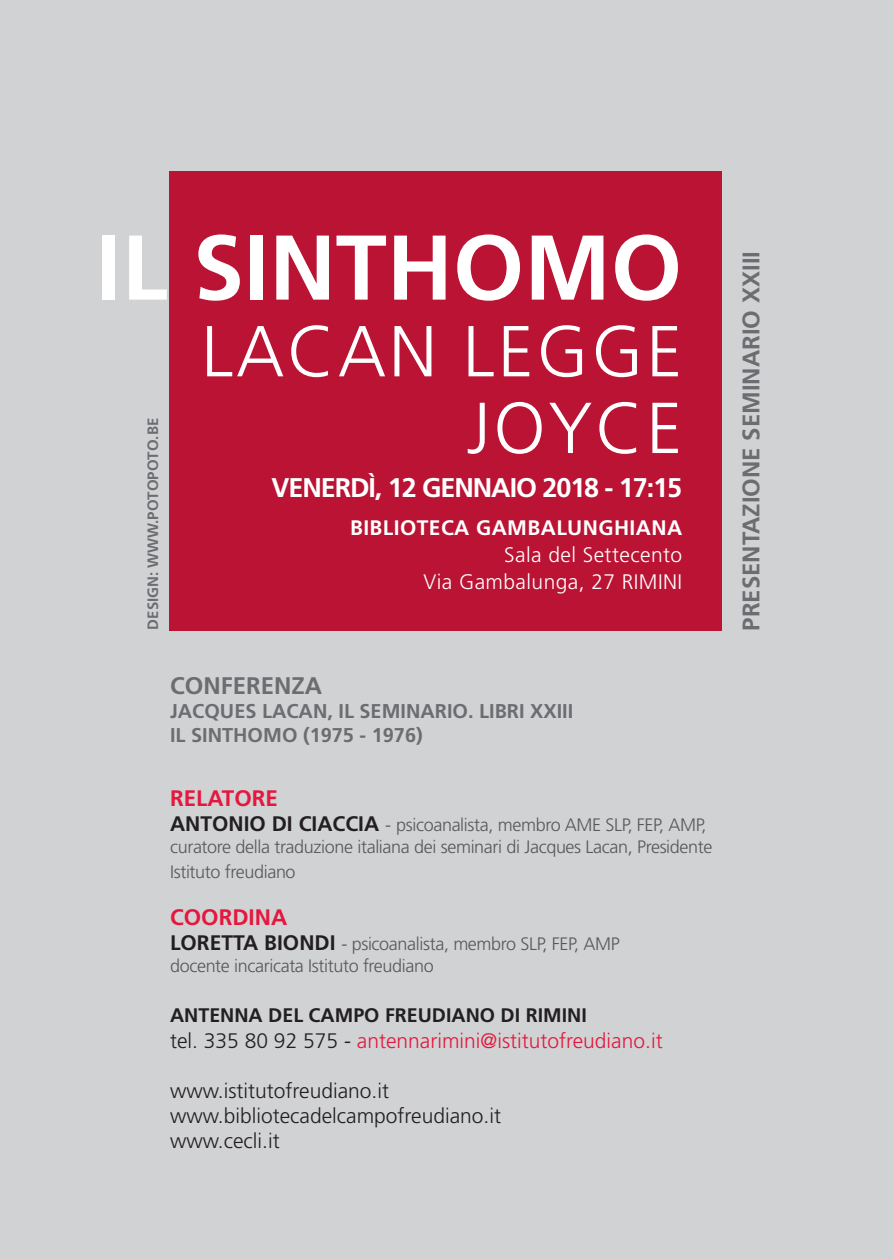
<style>
.page{position:relative;width:893px;height:1259px;background:#d1d2d4}
.page>*{position:absolute;margin:0;border:0;box-sizing:border-box;transform-origin:0 0}
.t1{font:700 91.8px "Frutiger LT Std";color:#fff}
.t2{font:300 72px/76.8px "Frutiger LT Std";letter-spacing:.04em;color:#fff;text-align:right}
.t3{font:700 27px "Frutiger LT Std";letter-spacing:-.04em;color:#fff}
.t4{font:700 24px "Frutiger LT Std";color:#6c6d70}
.t5{font:700 22.5px "Frutiger LT Std";color:#e4183e}
.t6{font:300 21px/25.2px "Frutiger LT Std";color:#231f20}
.t7{font:300 21px "Frutiger LT Std";color:#e4183e}
.t8{font:300 21px/26.7px "Frutiger LT Std";letter-spacing:.02em;color:#fff;text-align:right}
.t9{font:700 21px "Frutiger LT Std";letter-spacing:.02em;color:#fff}
.t10{font:700 19.8px/24px "Frutiger LT Std";color:#6c6d70}
.t11{font:700 19.5px "Frutiger LT Std";color:#231f20}
.t12{font:300 18px/21.6px "Frutiger LT Std";letter-spacing:-.02em;color:#57585a}
.t13{font:700 15px "Frutiger LT Std";color:#6c6d70}
.s1{font-weight:700;font-size:21px;color:#231f20}
.s2{color:#231f20}
</style>
<div class="page">
<div style="left:169px;top:171px;width:553px;height:460px;background:#ba1333"></div>
<h1 class="t1" style="left:96px;top:214px;width:587px">IL SINTHOMO</h1>
<h2 class="t2" style="left:201px;top:314px;width:482px">LACAN LEGGE<br>JOYCE</h2>
<p class="t13" style="left:144px;top:629px;width:213px;rotate:-90deg">DESIGN: WWW.POTOPOTO.BE</p>
<h3 class="t3" style="left:271px;top:471px;width:412px">VENERDÌ, 12 GENNAIO 2018 - 17:15</h3>
<p class="t9" style="left:350px;top:515px;width:334px">BIBLIOTECA GAMBALUNGHIANA</p>
<p class="t8" style="left:423px;top:541px;width:260px">Sala del Settecento<br>Via Gambalunga, 27 RIMINI</p>
<h3 class="t4" style="left:170px;top:671px;width:154px">CONFERENZA</h3>
<p class="t10" style="left:170px;top:699px;width:405px">JACQUES LACAN, IL SEMINARIO. LIBRI XXIII<br>IL SINTHOMO (1975 - 1976)</p>
<p class="t5" style="left:170px;top:784px;width:109px">RELATORE</p>
<p class="t12" style="left:170px;top:814px;width:544px"><span class="s1">ANTONIO DI CIACCIA</span> - psicoanalista, membro AME SLP, FEP, AMP, curatore della traduzione italiana dei seminari di Jacques Lacan, Presidente</p>
<p class="t12" style="left:170px;top:861px;width:127px">Istituto freudiano</p>
<p class="t5" style="left:170px;top:904px;width:119px">COORDINA</p>
<p class="t12" style="left:170px;top:933px;width:451px"><span class="s1">LORETTA BIONDI</span> - psicoanalista, membro SLP, FEP, AMP docente incaricata Istituto freudiano</p>
<p class="t11" style="left:170px;top:1004px;width:418px">ANTENNA DEL CAMPO FREUDIANO DI RIMINI</p>
<p class="t7" style="left:170px;top:1028px;width:494px"><span class="s2">tel. 335 80 92 575 -</span> antennarimini@istitutofreudiano.it</p>
<p class="t6" style="left:170px;top:1078px;width:332px">www.istitutofreudiano.it www.bibliotecadelcampofreudiano.it www.cecli.it</p>
<h3 class="t4" style="left:737px;top:631px;width:381px;rotate:-90deg">PRESENTAZIONE SEMINARIO XXIII</h3>
</div>
